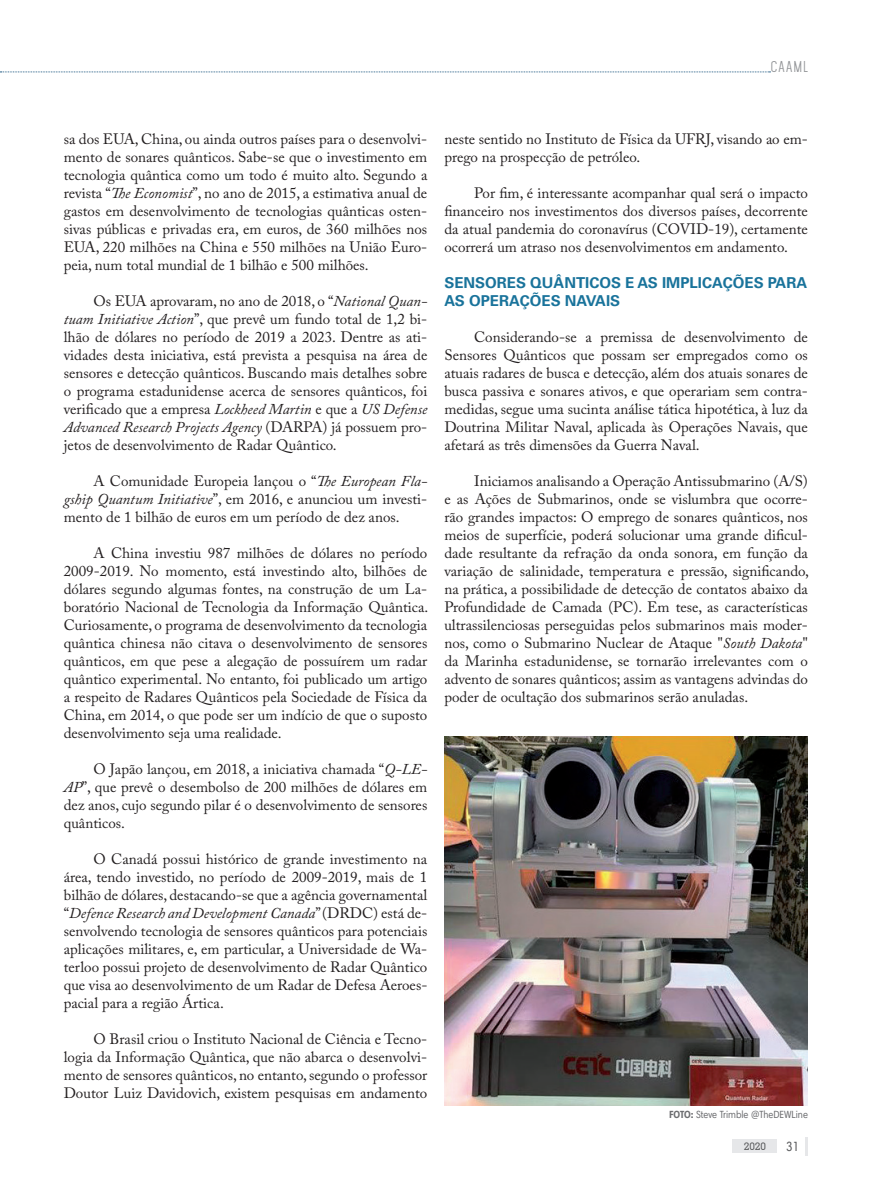
<style>
.page{position:relative;width:893px;height:1191px;background:#fff}
.page>*{position:absolute;margin:0;border:0;box-sizing:border-box;transform-origin:0 0}
.t1{font:15px/18px "Adobe Caslon Pro";color:#231f20;text-align:justify}
.t2{font:700 15px/18px "Univers";color:#19739b}
.t3{font:13.5px "Mohave";letter-spacing:.1em;color:#939598}
.t4{font:condensed 13.5px "Harmonia Sans Pro Cyr";color:#57585a}
.t5{font:condensed 10.5px "Harmonia Sans Pro Cyr";color:#6c6d70}
.t6{font:500 10.5px "Geometric Slab 703 BT";color:#57585a}
.s1{font-style:italic}
.s2{font-weight:700}
</style>
<div class="page">
<div style="left:732px;top:1139px;width:44px;height:13px;background:#e6e7e9"></div>
<svg style="left:806px;top:1137px;width:2px;height:18px"></svg>
<svg style="left:0;top:72px;width:770px;height:1px"></svg>
<img style="left:444px;top:736px;width:364px;height:370px">
<p class="t3" style="left:771px;top:59px;width:39px">CAAML</p>
<p class="t1" style="left:64px;top:130px;width:365px">sa dos EUA, China, ou ainda outros países para o desenvolvi&shy;mento de sonares quânticos. Sabe-se que o investimento em tecnologia quântica como um todo é muito alto. Segundo a revista “<span class="s1">The Economist</span>”, no ano de 2015, a estimativa anual de gastos em desenvolvimento de tecnologias quânticas osten&shy;sivas públicas e privadas era, em euros, de 360 milhões nos EUA, 220 milhões na China e 550 milhões na União Euro&shy;peia, num total mundial de 1 bilhão e 500 milhões.</p>
<p class="t1" style="left:64px;top:292px;width:365px;text-indent:30px">Os EUA aprovaram, no ano de 2018, o “<span class="s1">National Quan&shy;tuam Initiative Action</span>”, que prevê um fundo total de 1,2 bi&shy;lhão de dólares no período de 2019 a 2023. Dentre as ati&shy;vidades desta iniciativa, está prevista a pesquisa na área de sensores e detecção quânticos. Buscando mais detalhes sobre o programa estadunidense acerca de sensores quânticos, foi verificado que a empresa <span class="s1">Lockheed Martin</span> e que a <span class="s1">US Defense Advanced Research Projects Agency</span> (DARPA) já possuem pro&shy;jetos de desenvolvimento de Radar Quântico.</p>
<p class="t1" style="left:64px;top:472px;width:365px;text-indent:30px">A Comunidade Europeia lançou o “<span class="s1">The European Fla&shy;gship Quantum Initiative</span>”, em 2016, e anunciou um investi&shy;mento de 1 bilhão de euros em um período de dez anos.</p>
<p class="t1" style="left:64px;top:544px;width:366px;text-indent:30px">A China investiu 987 milhões de dólares no período 2009-2019. No momento, está investindo alto, bilhões de dólares segundo algumas fontes, na construção de um La&shy;boratório Nacional de Tecnologia da Informação Quântica.<br>Curiosamente, o programa de desenvolvimento da tecnologia quântica chinesa não citava o desenvolvimento de sensores quânticos, em que pese a alegação de possuírem um radar quântico experimental. No entanto, foi publicado um artigo a respeito de Radares Quânticos pela Sociedade de Física da China, em 2014, o que pode ser um indício de que o suposto desenvolvimento seja uma realidade.</p>
<p class="t1" style="left:64px;top:760px;width:365px;text-indent:30px">O Japão lançou, em 2018, a iniciativa chamada “<span class="s1">Q-LE-AP</span>”, que prevê o desembolso de 200 milhões de dólares em dez anos, cujo segundo pilar é o desenvolvimento de sensores quânticos.</p>
<p class="t1" style="left:64px;top:850px;width:365px;text-indent:30px">O Canadá possui histórico de grande investimento na área, tendo investido, no período de 2009-2019, mais de 1 bilhão de dólares, destacando-se que a agência governamental “<span class="s1">Defence Research and Development Canada</span>” (DRDC) está de&shy;senvolvendo tecnologia de sensores quânticos para potenciais aplicações militares, e, em particular, a Universidade de Wa&shy;terloo possui projeto de desenvolvimento de Radar Quântico que visa ao desenvolvimento de um Radar de Defesa Aeroes&shy;pacial para a região Ártica.</p>
<p class="t1" style="left:64px;top:1030px;width:365px;text-indent:30px">O Brasil criou o Instituto Nacional de Ciência e Tecno&shy;logia da Informação Quântica, que não abarca o desenvolvi&shy;mento de sensores quânticos, no entanto, segundo o professor Doutor Luiz Davidovich, existem pesquisas em andamento</p>
<p class="t1" style="left:444px;top:130px;width:365px">neste sentido no Instituto de Física da UFRJ, visando ao em&shy;prego na prospecção de petróleo.</p>
<p class="t1" style="left:444px;top:184px;width:365px;text-indent:30px">Por fim, é interessante acompanhar qual será o impacto financeiro nos investimentos dos diversos países, decorrente da atual pandemia do coronavírus (COVID-19), certamente ocorrerá um atraso nos desenvolvimentos em andamento.</p>
<p class="t2" style="left:444px;top:274px;width:364px">SENSORES QUÂNTICOS E AS IMPLICAÇÕES PARA<br>AS OPERAÇÕES NAVAIS</p>
<p class="t1" style="left:444px;top:328px;width:365px;text-indent:30px">Considerando-se a premissa de desenvolvimento de Sensores Quânticos que possam ser empregados como os atuais radares de busca e detecção, além dos atuais sonares de busca passiva e sonares ativos, e que operariam sem contra&shy;medidas, segue uma sucinta análise tática hipotética, à luz da Doutrina Militar Naval, aplicada às Operações Navais, que afetará as três dimensões da Guerra Naval.</p>
<p class="t1" style="left:444px;top:472px;width:366px;text-indent:30px">Iniciamos analisando a Operação Antissubmarino (A/S) e as Ações de Submarinos, onde se vislumbra que ocorre&shy;rão grandes impactos: O emprego de sonares quânticos, nos meios de superfície, poderá solucionar uma grande dificul&shy;dade resultante da refração da onda sonora, em função da variação de salinidade, temperatura e pressão, significando, na prática, a possibilidade de detecção de contatos abaixo da Profundidade de Camada (PC). Em tese, as características ultrassilenciosas perseguidas pelos submarinos mais moder&shy;nos, como o Submarino Nuclear de Ataque "<span class="s1">South Dakota</span>" da Marinha estadunidense, se tornarão irrelevantes com o advento de sonares quânticos; assim as vantagens advindas do poder de ocultação dos submarinos serão anuladas.</p>
<p class="t5" style="left:669px;top:1108px;width:140px"><span class="s2">FOTO:</span> Steve Trimble @TheDEWLine</p>
<p class="t6" style="left:744px;top:1139px;width:24px">2020</p>
<p class="t4" style="left:786px;top:1138px;width:15px">31</p>
</div>
